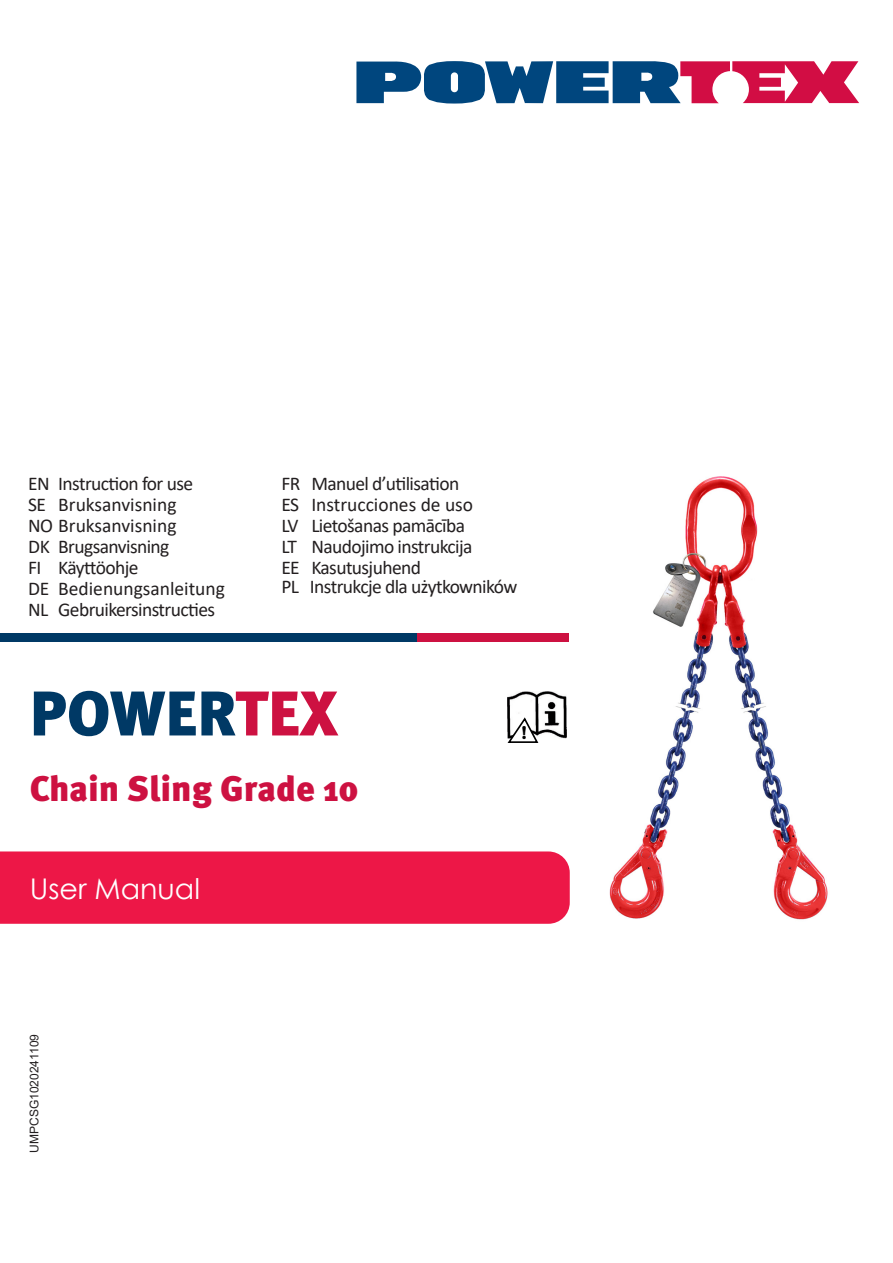
<style>
.page{position:relative;width:893px;height:1263px;background:#fff}
.page>*{position:absolute;margin:0;border:0;box-sizing:border-box;transform-origin:0 0}
.t1{font:900 63px "Meta Pro";color:#003965}
.t2{font:900 35.7px "Meta Pro";color:#cd1141}
.t3{font:28.5px "Century Gothic";color:#fff}
.t4{font:19.5px/21px "Calibri";letter-spacing:-.03em;color:#231f20}
.t5{font:19.5px/21px "Calibri";color:#231f20}
.t6{font:700 18.9px "Bookman Old Style";color:#000}
.t7{font:12px "Arial";color:#231f20}
.s1{color:#cd1141}
</style>
<div class="page">
<div style="left:0;top:851px;width:570px;height:73px;background:#ed1747"></div>
<div style="left:0;top:633px;width:449px;height:8px;background:#003965"></div>
<div style="left:417px;top:633px;width:152px;height:8px;background:#cd1141"></div>
<svg style="left:356px;top:61px;width:503px;height:43px"></svg>
<img style="left:508px;top:691px;width:58px;height:48px">
<svg style="left:508px;top:716px;width:32px;height:27px"></svg>
<img style="left:609px;top:476px;width:219px;height:444px">
<p class="t4" style="left:28px;top:472px;width:166px">EN Instruction for use</p>
<p class="t5" style="left:28px;top:493px;width:150px">SE Bruksanvisning</p>
<p class="t5" style="left:28px;top:514px;width:150px">NO Bruksanvisning</p>
<p class="t4" style="left:28px;top:535px;width:143px">DK Brugsanvisning</p>
<p class="t5" style="left:28px;top:556px;width:198px">FI Käyttöohje<br>DE Bedienungsanleitung</p>
<p class="t4" style="left:28px;top:598px;width:188px">NL Gebruikersinstructies</p>
<p class="t4" style="left:281px;top:472px;width:179px">FR Manuel d’utilisation</p>
<p class="t4" style="left:281px;top:493px;width:193px">ES Instrucciones de uso<br>LV Lietošanas pamācība</p>
<p class="t4" style="left:281px;top:535px;width:193px">LT Naudojimo instrukcija</p>
<p class="t4" style="left:281px;top:556px;width:141px">EE Kasutusjuhend</p>
<p class="t4" style="left:281px;top:576px;width:238px">PL Instrukcje dla użytkowników</p>
<p class="t1" style="left:30px;top:664px;width:309px">POWER<span class="s1">TEX</span></p>
<p class="t2" style="left:30px;top:761px;width:330px">Chain Sling Grade 10</p>
<p class="t3" style="left:30px;top:869px;width:172px">User Manual</p>
<p class="t7" style="left:26px;top:1152px;width:120px;rotate:-90deg">UMPCSG1020241109</p>
<p class="t6" style="left:521px;top:719px;width:8px">!</p>
</div>
